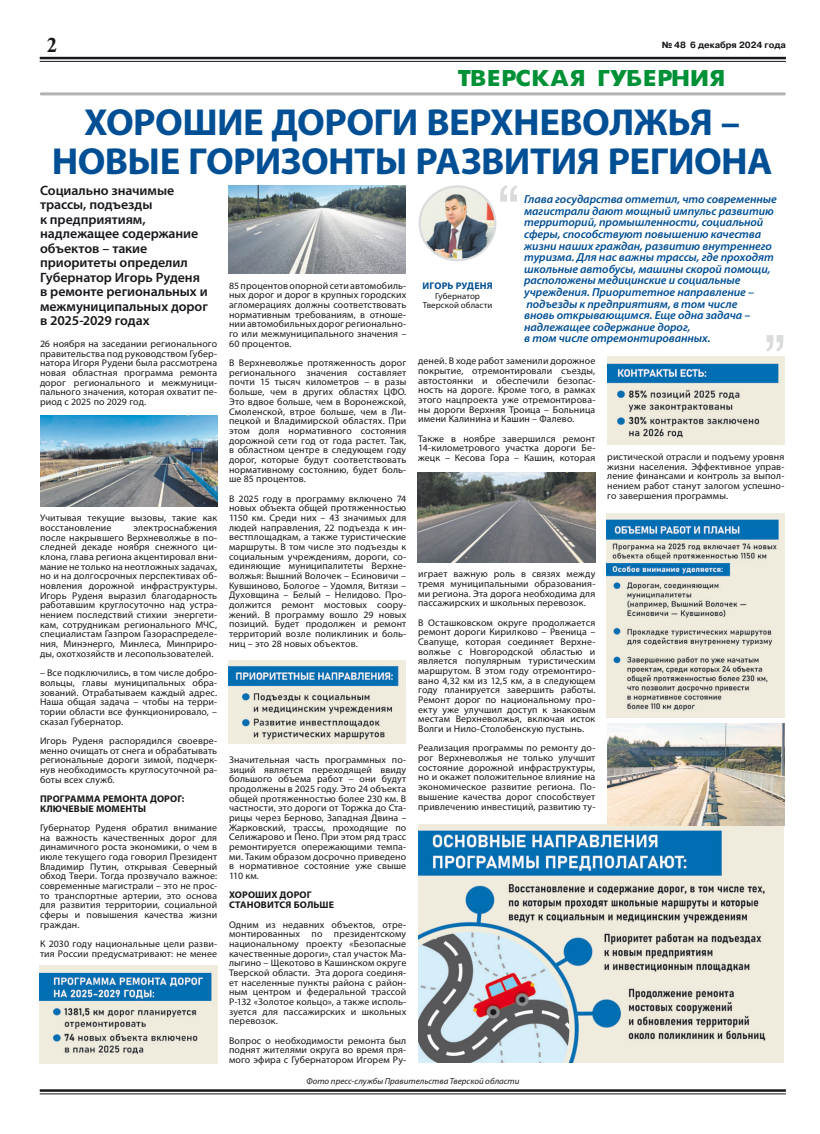
<style>
.page{position:relative;width:820px;height:1134px;background:#fff}
.page>*{position:absolute;margin:0;border:0;box-sizing:border-box;transform-origin:0 0}
.t1{font:700 37.7px/38.7px "Myriad Pro";letter-spacing:-.015em;color:#004f95;text-align:center}
.t2{font:700 25px "Futura";color:#009036;scale:1.09 1}
.t3{font:700 20px "Newton C";color:#1a171c}
.t4{font:600 13.5px/14.5px "Myriad Pro";letter-spacing:-.005em;color:#1a171c}
.t5{font:italic 600 11.6px/11.6px "Myriad Pro";letter-spacing:-.005em;color:#004f95}
.t6{font:9.7px/9.7px "Myriad Pro";letter-spacing:.01em;color:#1a171c;text-align:justify}
.t7{font:700 9.7px/9.7px "Myriad Pro";letter-spacing:.01em;color:#1a171c}
.t8{font:700 9.7px "Myriad Pro";letter-spacing:.02em;color:#004f95}
.t9{font:700 9px "Pragmatica C";color:#1a171c}
.t10{font:italic 8.7px "Myriad Pro";color:#1a171c}
.t11{font:8.7px/8.7px "Myriad Pro";letter-spacing:.005em;color:#1a171c;text-align:center}
</style>
<div class="page">
<hr style="left:40px;top:1089px;width:745px;height:3px;background:#1a171c">
<hr style="left:40px;top:1093px;width:745px;height:1px;background:#1a171c">
<hr style="left:40px;top:57px;width:745px;height:2px;background:#1a171c">
<hr style="left:40px;top:61px;width:745px;height:1px;background:#1a171c">
<hr style="left:41px;top:92px;width:743px;height:3px;background:#b2b3b5">
<img style="left:418px;top:824px;width:365px;height:239px">
<img style="left:228px;top:660px;width:177px;height:84px">
<img style="left:39px;top:965px;width:178px;height:98px">
<img style="left:607px;top:357px;width:177px;height:87px">
<img style="left:606px;top:513px;width:178px;height:204px">
<img style="left:607px;top:724px;width:177px;height:101px">
<img style="left:417px;top:473px;width:178px;height:90px">
<img style="left:40px;top:416px;width:178px;height:90px">
<img style="left:228px;top:185px;width:177px;height:88px">
<img style="left:421px;top:188px;width:74px;height:72px">
<div style="left:418px;top:185px;width:78px;height:76px;border:2px solid #dadbdc;border-radius:50%"></div>
<svg style="left:500px;top:185px;width:17px;height:17px"></svg>
<svg style="left:766px;top:335px;width:17px;height:17px"></svg>
<h3 class="t3" style="left:47px;top:37px;width:12px">2</h3>
<p class="t9" style="left:661px;top:42px;width:126px">№ 48 6 декабря 2024 года</p>
<h2 class="t2" style="left:456px;top:66px;width:249px">ТВЕРСКАЯ ГУБЕРНИЯ</h2>
<h1 class="t1" style="left:52px;top:106px;width:721px">ХОРОШИЕ ДОРОГИ ВЕРХНЕВОЛЖЬЯ –<br>НОВЫЕ ГОРИЗОНТЫ РАЗВИТИЯ РЕГИОНА</h1>
<h3 class="t4" style="left:40px;top:184px;width:169px">Социально значимые трассы, подъезды<br>к предприятиям, надлежащее содержание объектов – такие приоритеты определил<br>Губернатор Игорь Руденя в ремонте региональных и межмуниципальных дорог в 2025-2029 годах</h3>
<p class="t6" style="left:40px;top:340px;width:179px">26 ноября на заседании регионального правительства под руководством Губер&shy;натора Игоря Рудени была рассмотрена новая областная программа ремонта дорог регионального и межмуници&shy;пального значения, которая охватит пе&shy;риод с 2025 по 2029 год.</p>
<p class="t6" style="left:40px;top:514px;width:179px">Учитывая текущие вызовы, такие как восстановление</p>
<p class="t6" style="left:40px;top:524px;width:179px;text-indent:94px">электроснабжения после накрывшего Верхневолжье в по&shy;следней декаде ноября снежного ци&shy;клона, глава региона акцентировал вни&shy;мание не только на неотложных задачах, но и на долгосрочных перспективах об&shy;новления дорожной инфраструктуры.<br>Игорь Руденя выразил благодарность работавшим круглосуточно над устра&shy;нением последствий стихии энергети&shy;кам, сотрудникам регионального МЧС, специалистам Газпром Газораспределе&shy;ния, Минэнерго, Минлеса, Минприро&shy;ды, охотхозяйств и лесопользователей.</p>
<p class="t6" style="left:40px;top:669px;width:179px">– Все подключились, в том числе добро&shy;вольцы, главы муниципальных обра&shy;зований. Отрабатываем каждый адрес.<br>Наша общая задача – чтобы на терри&shy;тории области все функционировало, – сказал Губернатор.</p>
<p class="t6" style="left:40px;top:737px;width:179px">Игорь Руденя распорядился своевре&shy;менно очищать от снега и обрабатывать региональные дороги зимой, подчерк&shy;нув необходимость круглосуточной ра&shy;боты всех служб.</p>
<p class="t7" style="left:40px;top:794px;width:146px">ПРОГРАММА РЕМОНТА ДОРОГ:<br>КЛЮЧЕВЫЕ МОМЕНТЫ</p>
<p class="t6" style="left:40px;top:824px;width:179px">Губернатор Руденя обратил внимание на важность качественных дорог для динамичного роста экономики, о чем в июле текущего года говорил Президент Владимир Путин, открывая Северный обход Твери. Тогда прозвучало важное: современные магистрали – это не прос&shy;то транспортные артерии, это основа для развития территории, социальной сферы и повышения качества жизни граждан.</p>
<p class="t6" style="left:40px;top:940px;width:179px">К 2030 году национальные цели разви&shy;тия России предусматривают: не менее</p>
<p class="t6" style="left:229px;top:281px;width:179px">85 процентов опорной сети автомобиль&shy;ных дорог и дорог в крупных городских агломерациях должны соответствовать нормативным требованиям, в отноше&shy;нии автомобильных дорог регионально&shy;го или межмуниципального значения – 60 процентов.</p>
<p class="t6" style="left:229px;top:359px;width:179px">В Верхневолжье протяженность дорог регионального значения составляет почти 15 тысяч километров – в разы больше, чем в других областях ЦФО.<br>Это вдвое больше, чем в Воронежской, Смоленской, втрое больше, чем в Ли&shy;пецкой и Владимирской областях. При этом доля нормативного состояния дорожной сети год от года растет. Так, в областном центре в следующем году дорог, которые будут соответствовать нормативному состоянию, будет боль&shy;ше 85 процентов.</p>
<p class="t6" style="left:229px;top:494px;width:179px">В 2025 году в программу включено 74 новых объекта общей протяженностью 1150 км. Среди них – 43 значимых для людей направления, 22 подъезда к ин&shy;вестплощадкам, а также туристические маршруты. В том числе это подъезды к социальным учреждениям, дороги, со&shy;единяющие муниципалитеты Верхне&shy;волжья: Вышний Волочек – Есиновичи – Кувшиново, Бологое – Удомля, Витязи – Духовщина – Белый – Нелидово. Про&shy;должится ремонт мостовых соору&shy;жений. В программу вошло 29 новых позиций. Будет продолжен и ремонт территорий возле поликлиник и боль&shy;ниц – это 28 новых объектов.</p>
<p class="t6" style="left:229px;top:756px;width:179px">Значительная часть программных по&shy;зиций является переходящей ввиду большого объема работ – они будут продолжены в 2025 году. Это 24 объекта общей протяженностью более 230 км. В частности, это дороги от Торжка до Ста&shy;рицы через Берново, Западная Двина – Жарковский, трассы, проходящие по Селижарово и Пено. При этом ряд трасс ремонтируется опережающими темпа&shy;ми. Таким образом досрочно приведено в нормативное состояние уже свыше 110 км.</p>
<p class="t7" style="left:229px;top:891px;width:106px">ХОРОШИХ ДОРОГ<br>СТАНОВИТСЯ БОЛЬШЕ</p>
<p class="t6" style="left:229px;top:920px;width:179px">Одним из недавних объектов, отре&shy;монтированных по президентскому национальному проекту «Безопасные качественные дороги», стал участок Ма&shy;лыгино – Щекотово в Кашинском округе Тверской области. Эта дорога соединя&shy;ет населенные пункты района с район&shy;ным центром и федеральной трассой Р-132 «Золотое кольцо», а также исполь&shy;зуется для пассажирских и школьных перевозок.</p>
<p class="t6" style="left:229px;top:1036px;width:179px">Вопрос о необходимости ремонта был поднят жителями округа во время пря&shy;мого эфира с Губернатором Игорем Ру-</p>
<p class="t8" style="left:422px;top:283px;width:72px">ИГОРЬ РУДЕНЯ</p>
<p class="t11" style="left:422px;top:293px;width:71px">Губернатор<br>Тверской области</p>
<p class="t5" style="left:524px;top:194px;width:254px">Глава государства отметил, что современные магистрали дают мощный импульс развитию территорий, промышленности, социальной сферы, способствуют повышению качества жизни наших граждан, развитию внутреннего туризма. Для нас важны трассы, где проходят школьные автобусы, машины скорой помощи, расположены медицинские и социальные учреждения. Приоритетное направление – подъезды к предприятиям, в том числе<br>вновь открывающимся. Еще одна задача – надлежащее содержание дорог,<br>в том числе отремонтированных.</p>
<p class="t6" style="left:418px;top:357px;width:179px">деней. В ходе работ заменили дорожное покрытие, отремонтировали съезды, автостоянки и обеспечили безопас&shy;ность на дороге. Кроме того, в рамках этого нацпроекта уже отремонтирова&shy;ны дороги Верхняя Троица – Больница имени Калинина и Кашин – Фалево.</p>
<p class="t6" style="left:418px;top:434px;width:179px">Также в ноябре завершился ремонт 14-километрового участка дороги Бе&shy;жецк – Кесова Гора – Кашин, которая</p>
<p class="t6" style="left:607px;top:453px;width:179px">ристической отрасли и подъему уровня жизни населения. Эффективное управ&shy;ление финансами и контроль за выпол&shy;нением работ станут залогом успешно&shy;го завершения программы.</p>
<p class="t6" style="left:418px;top:570px;width:179px">играет важную роль в связях между тремя муниципальными образования&shy;ми региона. Эта дорога необходима для пассажирских и школьных перевозок.</p>
<p class="t6" style="left:418px;top:618px;width:179px">В Осташковском округе продолжается ремонт дороги Кирилково – Рвеница – Свапуще, которая соединяет Верхне&shy;волжье с Новгородской областью и является популярным туристическим маршрутом. В этом году отремонтиро&shy;вано 4,32 км из 12,5 км, а в следующем году планируется завершить работы.<br>Ремонт дорог по национальному про&shy;екту уже улучшил доступ к знаковым местам Верхневолжья, включая исток Волги и Нило-Столобенскую пустынь.</p>
<p class="t6" style="left:418px;top:744px;width:179px">Реализация программы по ремонту до&shy;рог Верхневолжья не только улучшит состояние дорожной инфраструктуры, но и окажет положительное влияние на экономическое развитие региона. По&shy;вышение качества дорог способствует привлечению инвестиций, развитию ту-</p>
<p class="t10" style="left:306px;top:1078px;width:214px">Фото пресс-службы Правительства Тверской области</p>
</div>
